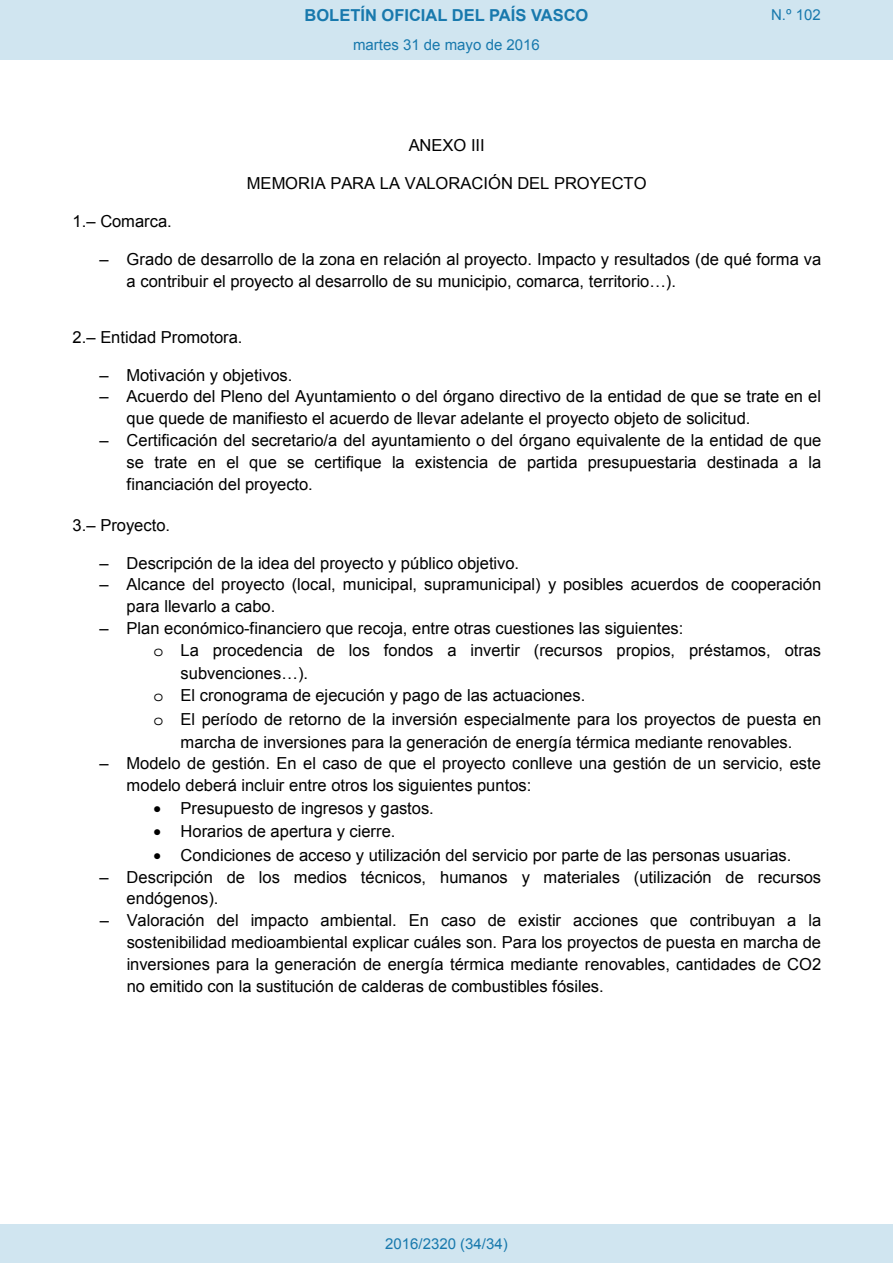
<style>
.page{position:relative;width:893px;height:1263px;background:#fff}
.page>*{position:absolute;margin:0;border:0;box-sizing:border-box;transform-origin:0 0}
.t1{font:16.5px/21.8px "Arial";color:#000}
.t2{font:700 16.5px "Arial";color:#1879ad}
.Paginacion_Centro{font:15px "Arial";color:#1879ad}
.s1{font-family:"Courier Std"}
</style>
<div class="page">
<div style="left:0;top:0;width:893px;height:60px;background:#d0e5f0"></div>
<div style="left:0;top:1225px;width:893px;height:38px;background:#d0e5f0"></div>
<p class="t2" style="left:305px;top:4px;width:285px">BOLETÍN OFICIAL DEL PAÍS VASCO</p>
<p class="Paginacion_Centro" style="left:771px;top:5px;width:51px">N.º 102</p>
<p class="Paginacion_Centro" style="left:353px;top:35px;width:188px">martes 31 de mayo de 2016</p>
<p class="t1" style="left:409px;top:135px;width:78px">ANEXO III</p>
<p class="t1" style="left:247px;top:173px;width:401px">MEMORIA PARA LA VALORACIÓN DEL PROYECTO</p>
<p class="t1" style="left:73px;top:211px;width:101px">1.– Comarca.</p>
<p class="t1" style="left:127px;top:249px;width:696px;text-indent:-27px">– Grado de desarrollo de la zona en relación al proyecto. Impacto y resultados (de qué forma va a contribuir el proyecto al desarrollo de su municipio, comarca, territorio…).</p>
<p class="t1" style="left:73px;top:326px;width:171px">2.– Entidad Promotora.</p>
<p class="t1" style="left:100px;top:364px;width:194px">– Motivación y objetivos.</p>
<p class="t1" style="left:127px;top:386px;width:696px;text-indent:-27px">– Acuerdo del Pleno del Ayuntamiento o del órgano directivo de la entidad de que se trate en el que quede de manifiesto el acuerdo de llevar adelante el proyecto objeto de solicitud.</p>
<p class="t1" style="left:127px;top:430px;width:696px;text-align:justify;text-indent:-27px">– Certificación del secretario/a del ayuntamiento o del órgano equivalente de la entidad de que se trate en el que se certifique la existencia de partida presupuestaria destinada a la financiación del proyecto.</p>
<p class="t1" style="left:73px;top:514px;width:99px">3.– Proyecto.</p>
<p class="t1" style="left:100px;top:552px;width:421px">– Descripción de la idea del proyecto y público objetivo.</p>
<p class="t1" style="left:127px;top:574px;width:696px;text-indent:-27px">– Alcance del proyecto (local, municipal, supramunicipal) y posibles acuerdos de cooperación para llevarlo a cabo.</p>
<p class="t1" style="left:100px;top:617px;width:585px">– Plan económico-financiero que recoja, entre otras cuestiones las siguientes:</p>
<p class="t1" style="left:154px;top:640px;width:669px"><span class="s1">o</span> La procedencia de los fondos a invertir (recursos propios, préstamos, otras</p>
<p class="t1" style="left:181px;top:663px;width:129px">subvenciones…).</p>
<p class="t1" style="left:154px;top:685px;width:433px"><span class="s1">o</span> El cronograma de ejecución y pago de las actuaciones.</p>
<p class="t1" style="left:154px;top:708px;width:669px"><span class="s1">o</span> El período de retorno de la inversión especialmente para los proyectos de puesta en</p>
<p class="t1" style="left:181px;top:731px;width:613px">marcha de inversiones para la generación de energía térmica mediante renovables.</p>
<p class="t1" style="left:127px;top:753px;width:696px;text-indent:-27px">– Modelo de gestión. En el caso de que el proyecto conlleve una gestión de un servicio, este modelo deberá incluir entre otros los siguientes puntos:</p>
<p class="t1" style="left:154px;top:798px;width:282px">• Presupuesto de ingresos y gastos.</p>
<p class="t1" style="left:154px;top:821px;width:243px">• Horarios de apertura y cierre.</p>
<p class="t1" style="left:154px;top:844px;width:639px">• Condiciones de acceso y utilización del servicio por parte de las personas usuarias.</p>
<p class="t1" style="left:127px;top:866px;width:696px;text-indent:-27px">– Descripción de los medios técnicos, humanos y materiales (utilización de recursos endógenos).</p>
<p class="t1" style="left:127px;top:910px;width:696px;text-align:justify;text-indent:-27px">– Valoración del impacto ambiental. En caso de existir acciones que contribuyan a la sostenibilidad medioambiental explicar cuáles son. Para los proyectos de puesta en marcha de inversiones para la generación de energía térmica mediante renovables, cantidades de CO2 no emitido con la sustitución de calderas de combustibles fósiles.</p>
<p class="Paginacion_Centro" style="left:385px;top:1234px;width:124px">2016/2320 (34/34)</p>
</div>
